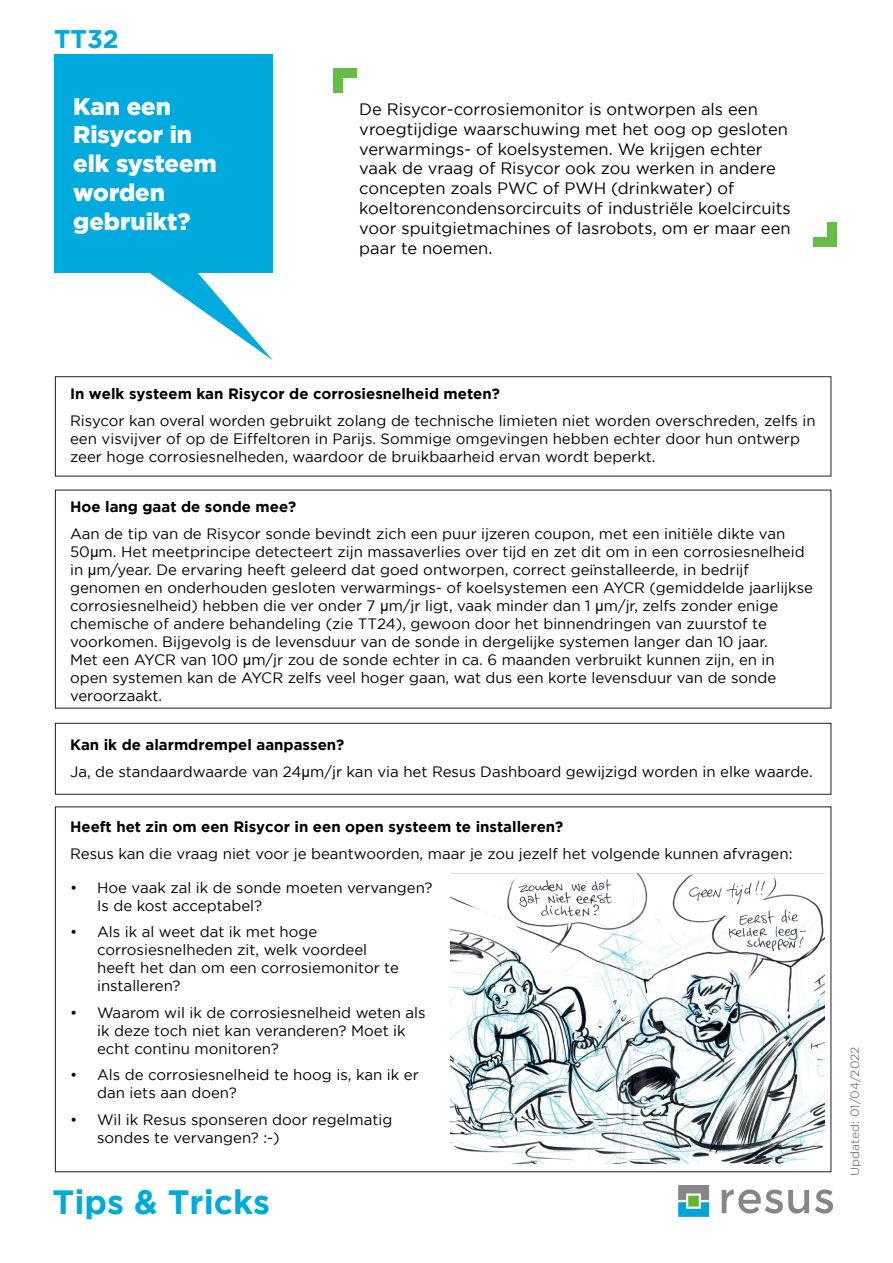
<style>
.page{position:relative;width:893px;height:1263px;background:#fff}
.page>*{position:absolute;margin:0;border:0;box-sizing:border-box;transform-origin:0 0}
.t1{font:700 33.6px "Gotham";color:#00aadc}
.t2{font:700 25.5px "Gotham";color:#00aadc}
.t3{font:900 24px "Gotham";color:#fff}
.t4{font:16.5px/19.8px "Gotham";color:#000}
.t5{font:15px/18px "Gotham";color:#000}
.t6{font:700 15px "Gotham";color:#000}
.t7{font:12px "Gotham";color:#000}
.s1{font-family:"Arial"}
</style>
<div class="page">
<img style="left:450px;top:873px;width:375px;height:290px">
<div style="left:333px;top:69px;width:24px;height:9px;background:#65bc46"></div>
<div style="left:333px;top:69px;width:9px;height:24px;background:#65bc46"></div>
<div style="left:813px;top:237px;width:24px;height:9px;background:#65bc46"></div>
<div style="left:828px;top:222px;width:9px;height:24px;background:#65bc46"></div>
<div style="left:54px;top:54px;width:219px;height:219px;background:#00aadc"></div>
<svg style="left:149px;top:273px;width:124px;height:87px"></svg>
<div style="left:55px;top:376px;width:776px;height:100px;border:1px solid #231f20"></div>
<div style="left:55px;top:723px;width:776px;height:72px;border:1px solid #231f20"></div>
<img style="left:678px;top:1186px;width:155px;height:30px">
<p class="t2" style="left:54px;top:24px;width:66px">TT32</p>
<p class="t3" style="left:73px;top:92px;width:99px">Kan een</p>
<p class="t3" style="left:73px;top:121px;width:120px">Risycor in</p>
<p class="t3" style="left:73px;top:150px;width:145px">elk systeem</p>
<p class="t3" style="left:73px;top:179px;width:93px">worden</p>
<p class="t3" style="left:73px;top:207px;width:119px">gebruikt?</p>
<p class="t4" style="left:359px;top:99px;width:433px">De Risycor-corrosiemonitor is ontworpen als een vroegtijdige waarschuwing met het oog op gesloten verwarmings- of koelsystemen. We krijgen echter vaak de vraag of Risycor ook zou werken in andere concepten zoals PWC of PWH (drinkwater) of koeltorencondensorcircuits of industriële koelcircuits voor spuitgietmachines of lasrobots, om er maar een paar te noemen.</p>
<p class="t6" style="left:70px;top:385px;width:431px">In welk systeem kan Risycor de corrosiesnelheid meten?</p>
<p class="t5" style="left:70px;top:412px;width:747px">Risycor kan overal worden gebruikt zolang de technische limieten niet worden overschreden, zelfs in een visvijver of op de Eiffeltoren in Parijs. Sommige omgevingen hebben echter door hun ontwerp zeer hoge corrosiesnelheden, waardoor de bruikbaarheid ervan wordt beperkt.</p>
<p class="t6" style="left:70px;top:498px;width:228px">Hoe lang gaat de sonde mee?</p>
<p class="t5" style="left:70px;top:524px;width:744px">Aan de tip van de Risycor sonde bevindt zich een puur ijzeren coupon, met een initiële dikte van 50<span class="s1">µ</span>m. Het meetprincipe detecteert zijn massaverlies over tijd en zet dit om in een corrosiesnelheid in <span class="s1">µ</span>m/year. De ervaring heeft geleerd dat goed ontworpen, correct geïnstalleerde, in bedrijf genomen en onderhouden gesloten verwarmings- of koelsystemen een AYCR (gemiddelde jaarlijkse corrosiesnelheid) hebben die ver onder 7 <span class="s1">µ</span>m/jr ligt, vaak minder dan 1 <span class="s1">µ</span>m/jr, zelfs zonder enige chemische of andere behandeling (zie TT24), gewoon door het binnendringen van zuurstof te voorkomen. Bijgevolg is de levensduur van de sonde in dergelijke systemen langer dan 10 jaar.<br>Met een AYCR van 100 <span class="s1">µ</span>m/jr zou de sonde echter in ca. 6 maanden verbruikt kunnen zijn, en in open systemen kan de AYCR zelfs veel hoger gaan, wat dus een korte levensduur van de sonde veroorzaakt.</p>
<p class="t6" style="left:70px;top:736px;width:276px">Kan ik de alarmdrempel aanpassen?</p>
<p class="t5" style="left:70px;top:763px;width:744px">Ja, de standaardwaarde van 24<span class="s1">µ</span>m/jr kan via het Resus Dashboard gewijzigd worden in elke waarde.</p>
<p class="t6" style="left:70px;top:817px;width:495px">Heeft het zin om een Risycor in een open systeem te installeren?</p>
<p class="t5" style="left:70px;top:844px;width:724px">Resus kan die vraag niet voor je beantwoorden, maar je zou jezelf het volgende kunnen afvragen:</p>
<p class="t5" style="left:97px;top:878px;width:337px;text-indent:-27px">• Hoe vaak zal ik de sonde moeten vervangen?<br>Is de kost acceptabel?</p>
<p class="t5" style="left:97px;top:923px;width:303px;text-indent:-27px">• Als ik al weet dat ik met hoge corrosiesnelheden zit, welk voordeel heeft het dan om een corrosiemonitor te installeren?</p>
<p class="t5" style="left:97px;top:1003px;width:330px;text-indent:-27px">• Waarom wil ik de corrosiesnelheid weten als ik deze toch niet kan veranderen? Moet ik echt continu monitoren?</p>
<p class="t5" style="left:97px;top:1066px;width:323px;text-indent:-27px">• Als de corrosiesnelheid te hoog is, kan ik er dan iets aan doen?</p>
<p class="t5" style="left:97px;top:1110px;width:297px;text-indent:-27px">• Wil ik Resus sponseren door regelmatig sondes te vervangen? :-)</p>
<p class="t1" style="left:53px;top:1182px;width:219px">Tips &amp; Tricks</p>
<p class="t7" style="left:848px;top:1175px;width:131px;rotate:-90deg">Updated: 01/04/2022</p>
</div>
